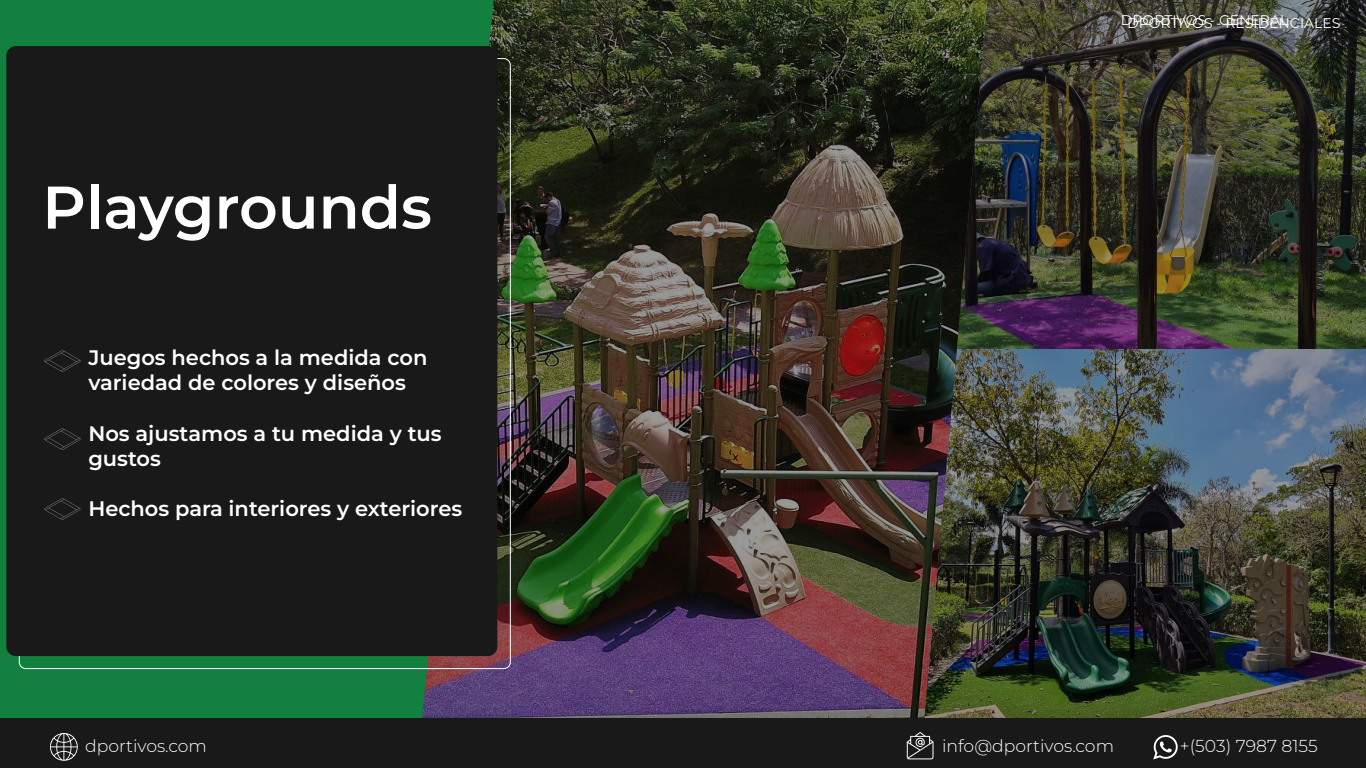
<style>
.page{position:relative;width:1366px;height:768px;background:#fff}
.page>*{position:absolute;margin:0;border:0;box-sizing:border-box;transform-origin:0 0}
.t1{font:600 60px "Montserrat";color:#fff}
.t2{font:600 21px/25.2px "Montserrat";color:#fff}
.t3{font:300 17.3px "Montserrat";color:#fff}
.t4{font:14px "Montserrat";color:#fff}
</style>
<div class="page">
<img style="left:494px;top:0;width:872px;height:718px">
<svg style="left:0;top:0;width:494px;height:718px;background:#1a7c43"></svg>
<div style="left:6px;top:46px;width:491px;height:610px;background:#191919;border-radius:9px"></div>
<svg style="left:44px;top:350px;width:36px;height:22px"></svg>
<svg style="left:44px;top:428px;width:36px;height:22px"></svg>
<svg style="left:44px;top:498px;width:36px;height:22px"></svg>
<div style="left:0;top:718px;width:1366px;height:50px;background:#191919"></div>
<svg style="left:1153px;top:735px;width:25px;height:25px"></svg>
<svg style="left:907px;top:732px;width:27px;height:27px"></svg>
<svg style="left:50px;top:733px;width:28px;height:28px"></svg>
<h1 class="t1" style="left:42px;top:167px;width:391px">Playgrounds</h1>
<p class="t2" style="left:88px;top:344px;width:341px">Juegos hechos a la medida con variedad de colores y diseños</p>
<p class="t2" style="left:88px;top:420px;width:355px">Nos ajustamos a tu medida y tus gustos</p>
<p class="t2" style="left:88px;top:496px;width:375px">Hechos para interiores y exteriores</p>
<p class="t4" style="left:1121px;top:11px;width:169px">DPORTIVOS - GENERAL</p>
<p class="t4" style="left:1127px;top:14px;width:215px">DPORTIVOS - RESIDENCIALES</p>
<p class="t3" style="left:85px;top:734px;width:123px">dportivos.com</p>
<p class="t3" style="left:942px;top:734px;width:174px">info@dportivos.com</p>
<p class="t3" style="left:1180px;top:734px;width:139px">+(503) 7987 8155</p>
</div>
